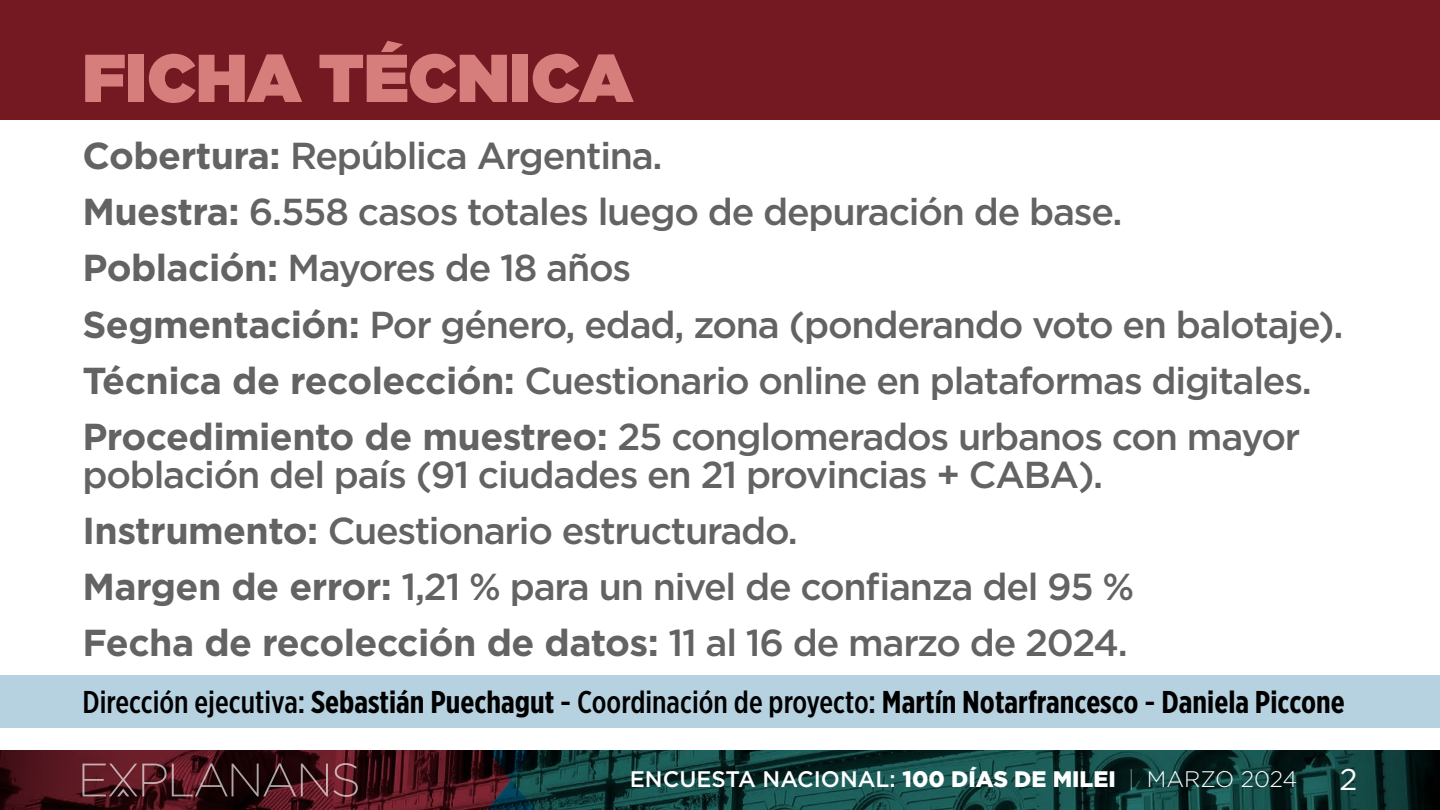
<style>
.page{position:relative;width:1440px;height:810px;background:#fff}
.page>*{position:absolute;margin:0;border:0;box-sizing:border-box;transform-origin:0 0}
.t1{font:900 67.5px "Gotham";color:#d57e7c}
.t2{font:500 37.5px/56.2px "Gotham";letter-spacing:-.035em;color:#646363}
.t3{font:700 31.5px "Gotham X Narrow";color:#000}
.t4{font:30px "Gotham";color:#fff}
.t5{font:500 22.5px "Gotham";color:#fff}
.s1{font-weight:700}
.s2{font-weight:500}
.s3{font-weight:900}
.s4{font-weight:100}
.s5{font-weight:300}
</style>
<div class="page">
<img style="left:0;top:750px;width:1440px;height:60px">
<svg style="left:82px;top:763px;width:276px;height:34px;background:#56292f"></svg>
<div style="left:0;top:0;width:1440px;height:120px;background:#741822"></div>
<div style="left:0;top:675px;width:1440px;height:53px;background:#b6d1df"></div>
<h1 class="t1" style="left:82px;top:30px;width:552px">FICHA TÉCNICA</h1>
<p class="t2" style="left:82px;top:127px;width:1263px"><span class="s1">Cobertura:</span> República Argentina.<br><span class="s1">Muestra:</span> 6.558 casos totales luego de depuración de base.<br><span class="s1">Población:</span> Mayores de 18 años<br><span class="s1">Segmentación:</span> Por género, edad, zona (ponderando voto en balotaje).<br><span class="s1">Técnica de recolección:</span> Cuestionario online en plataformas digitales.<br><span class="s1">Procedimiento de muestreo:</span> 25 conglomerados urbanos con mayor</p>
<p class="t2" style="left:82px;top:446px;width:1053px">población del país (91 ciudades en 21 provincias + CABA).<br><span class="s1">Instrumento:</span> Cuestionario estructurado.<br><span class="s1">Margen de error:</span> 1,21 % para un nivel de confianza del 95 % <span class="s1">Fecha de recolección de datos:</span> 11 al 16 de marzo de 2024.</p>
<p class="t3" style="left:82px;top:682px;width:1264px"><span class="s2">Dirección ejecutiva:</span> Sebastián Puechagut <span class="s2">- Coordinación de proyecto:</span> Martín Notarfrancesco <span class="s2">-</span> Daniela Piccone</p>
<p class="t5" style="left:630px;top:764px;width:669px">ENCUESTA NACIONAL: <span class="s3">100 DÍAS DE MILEI</span> <span class="s4">|</span> <span class="s5">MARZO 2024</span></p>
<p class="t4" style="left:1340px;top:760px;width:19px">2</p>
</div>
